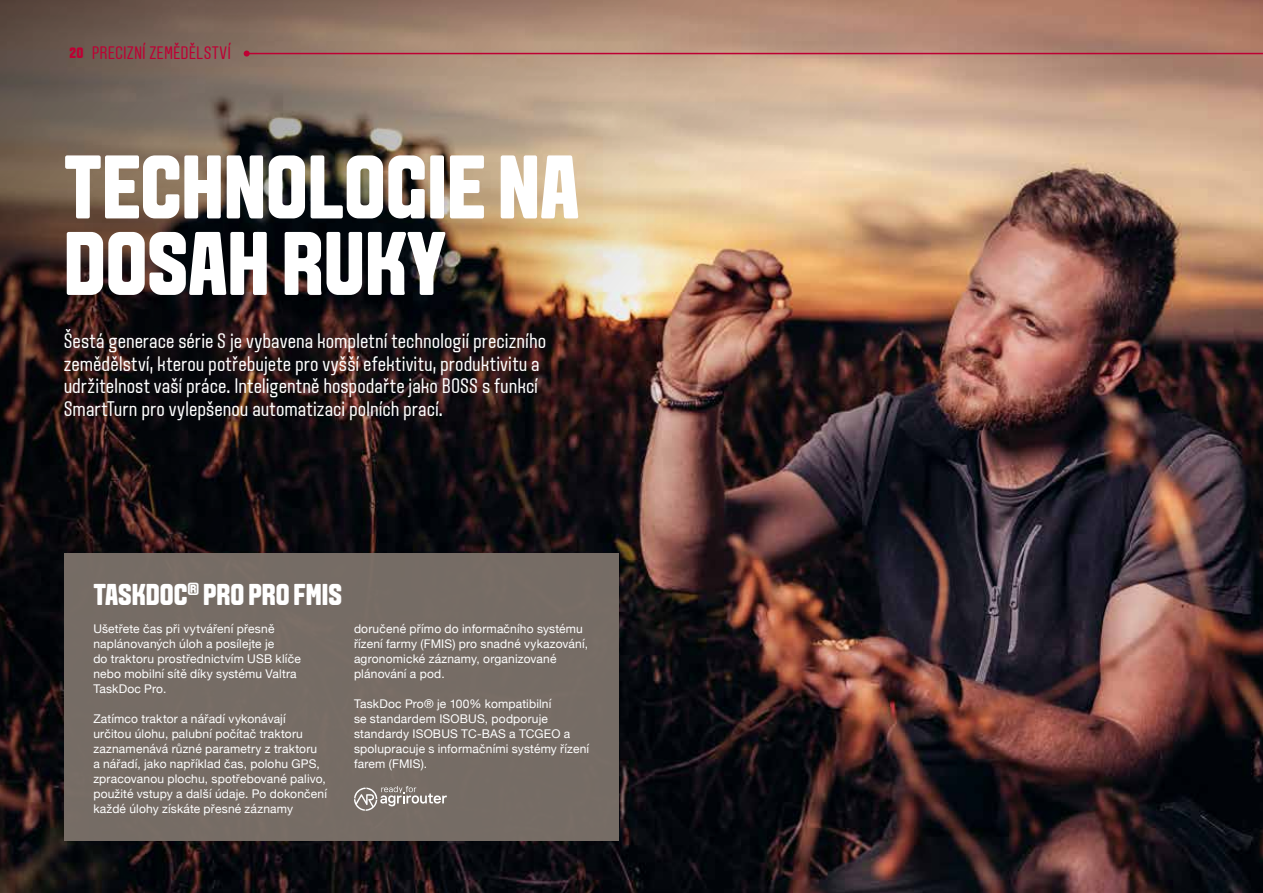
<style>
.page{position:relative;width:1263px;height:893px;background:#fff}
.page>*{position:absolute;margin:0;border:0;box-sizing:border-box;transform-origin:0 0}
.t1{font:700 90px/76.5px "VALTRA Aveny T 2020 Extra";color:#fff}
.t2{font:700 30px "VALTRA Aveny T 2020 Extra";color:#fff}
.t3{font:21px/22.5px "VALTRA Aveny T 2020 Regular";color:#fff}
.t4{font:18px "VALTRA Aveny T 2020 Regular";letter-spacing:.01em;color:#be0033}
.t5{font:12px/15px "Helvetica Neue";letter-spacing:.015em;color:#fff}
.s1{font-family:"VALTRA Aveny T 2020 Extra";font-weight:700;font-size:15px}
</style>
<div class="page">
<img style="left:1142px;top:0;width:121px;height:893px">
<img style="left:0;top:0;width:1142px;height:893px">
<div style="left:64px;top:554px;width:555px;height:287px;background:#7c726a"></div>
<svg style="left:354px;top:786px;width:93px;height:25px"></svg>
<hr style="left:247px;top:53px;width:1016px;height:1px;background:#be0033">
<svg style="left:244px;top:51px;width:6px;height:6px"></svg>
<h3 class="t4" style="left:70px;top:41px;width:163px"><span class="s1">20</span> PRECIZNÍ ZEMĚDĚLSTVÍ</h3>
<h1 class="t1" style="left:64px;top:148px;width:517px">TECHNOLOGIE NA<br>DOSAH RUKY</h1>
<p class="t3" style="left:64px;top:330px;width:484px">Šestá generace série S je vybavena kompletní technologií precizního zemědělství, kterou potřebujete pro vyšší efektivitu, produktivitu a udržitelnost vaší práce. Inteligentně hospodařte jako BOSS s funkcí SmartTurn pro vylepšenou automatizaci polních prací.</p>
<h2 class="t2" style="left:93px;top:575px;width:250px">TASKDOC<sup>®</sup> PRO PRO FMIS</h2>
<p class="t5" style="left:93px;top:622px;width:209px">Ušetřete čas při vytváření přesně naplánovaných úloh a posílejte je<br>do traktoru prostřednictvím USB klíče nebo mobilní sítě díky systému Valtra<br>TaskDoc Pro.</p>
<p class="t5" style="left:93px;top:712px;width:235px">Zatímco traktor a nářadí vykonávají<br>určitou úlohu, palubní počítač traktoru zaznamenává různé parametry z traktoru<br>a nářadí, jako například čas, polohu GPS, zpracovanou plochu, spotřebované palivo, použité vstupy a další údaje. Po dokončení každé úlohy získáte přesné záznamy</p>
<p class="t5" style="left:354px;top:622px;width:236px">doručené přímo do informačního systému řízení farmy (FMIS) pro snadné vykazování, agronomické záznamy, organizované plánování a pod.</p>
<p class="t5" style="left:354px;top:697px;width:237px">TaskDoc Pro® je 100% kompatibilní<br>se standardem ISOBUS, podporuje standardy ISOBUS TC-BAS a TCGEO a spolupracuje s informačními systémy řízení farem (FMIS).</p>
</div>
